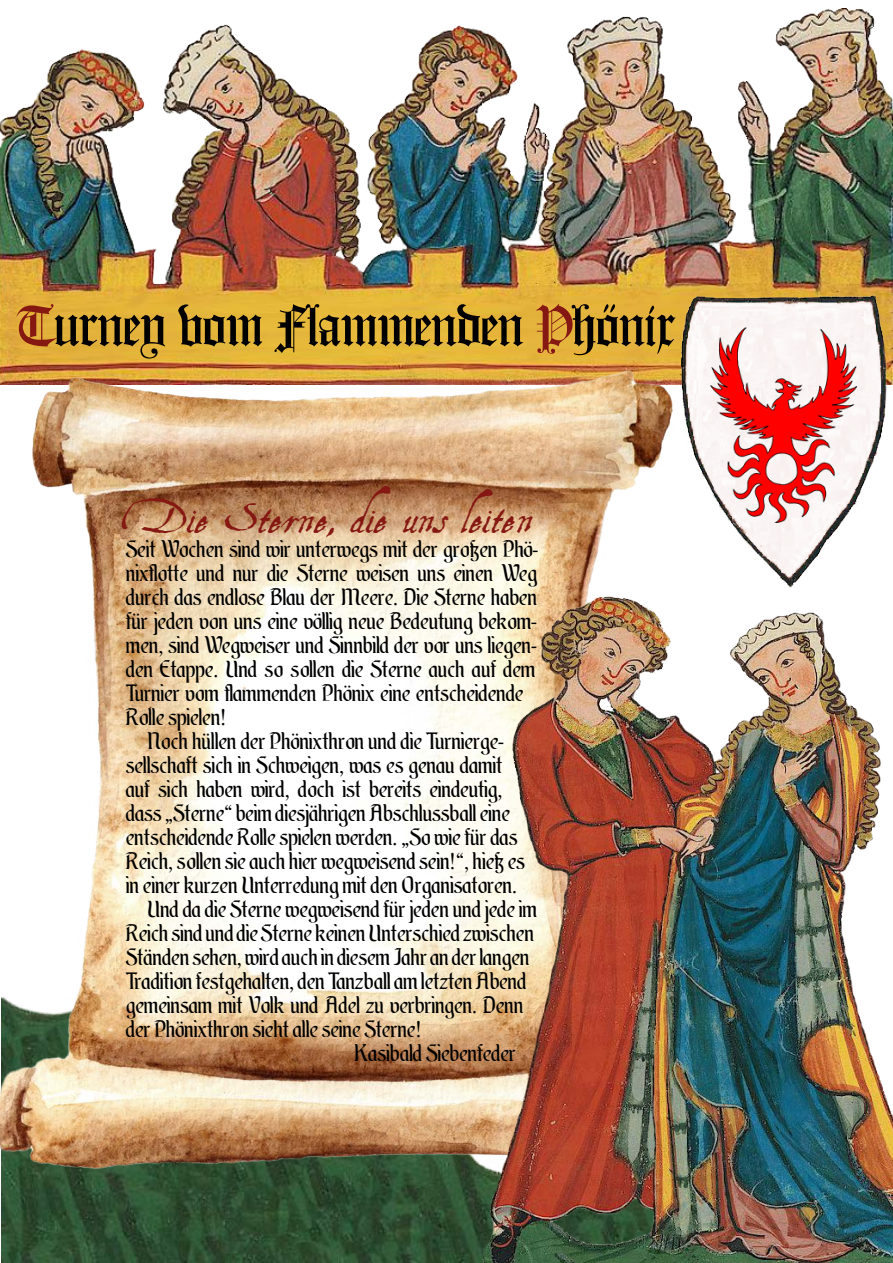
<style>
.page{position:relative;width:893px;height:1263px;background:#fff}
.page>*{position:absolute;margin:0;border:0;box-sizing:border-box;transform-origin:0 0}
.t1{font:70.5px "Fleisman";letter-spacing:-.03em;color:#000}
.t2{font:43.5px "Aquiline Two";color:#851813}
.t3{font:22.5px "Augsburger Schrift CAT";color:#000}
.s1{color:#851811}
.s2{color:#851813}
</style>
<div class="page">
<img style="left:0;top:9px;width:893px;height:313px">
<img style="left:2px;top:1214px;width:464px;height:49px">
<img style="left:0;top:322px;width:678px;height:892px">
<img style="left:678px;top:282px;width:215px;height:298px">
<img style="left:466px;top:580px;width:427px;height:683px">
<h1 class="t1" style="left:16px;top:290px;width:663px"><span class="s1">T</span>urney vom Flammenden <span class="s2">P</span>hönix</h1>
<h2 class="t2" style="left:126px;top:492px;width:409px">Die Sterne, die uns leiten</h2>
<p class="t3" style="left:126px;top:536px;width:414px">Seit Wochen sind wir unterwegs mit der großen Phö-</p>
<p class="t3" style="left:126px;top:560px;width:413px">nixflotte und nur die Sterne weisen uns einen Weg</p>
<p class="t3" style="left:126px;top:584px;width:413px">durch das endlose Blau der Meere. Die Sterne haben</p>
<p class="t3" style="left:126px;top:608px;width:413px">für jeden von uns eine völlig neue Bedeutung bekom-</p>
<p class="t3" style="left:126px;top:632px;width:412px">men, sind Wegweiser und Sinnbild der vor uns liegen-</p>
<p class="t3" style="left:126px;top:656px;width:411px">den Etappe. Und so sollen die Sterne auch auf dem</p>
<p class="t3" style="left:126px;top:680px;width:399px">Turnier vom flammenden Phönix eine entscheidende</p>
<p class="t3" style="left:126px;top:704px;width:102px">Rolle spielen!</p>
<p class="t3" style="left:147px;top:728px;width:358px">Noch hüllen der Phönixthron und die Turnierge-</p>
<p class="t3" style="left:126px;top:752px;width:378px">sellschaft sich in Schweigen, was es genau damit</p>
<p class="t3" style="left:126px;top:776px;width:378px">auf sich haben wird, doch ist bereits eindeutig,</p>
<p class="t3" style="left:126px;top:800px;width:386px">dass „Sterne“ beim diesjährigen Abschlussball eine</p>
<p class="t3" style="left:126px;top:824px;width:393px">entscheidende Rolle spielen werden. „So wie für das</p>
<p class="t3" style="left:126px;top:848px;width:401px">Reich, sollen sie auch hier wegweisend sein!“, hieß es</p>
<p class="t3" style="left:126px;top:872px;width:393px">in einer kurzen Unterredung mit den Organisatoren.</p>
<p class="t3" style="left:147px;top:896px;width:391px">Und da die Sterne wegweisend für jeden und jede im</p>
<p class="t3" style="left:126px;top:920px;width:410px">Reich sind und die Sterne keinen Unterschied zwischen</p>
<p class="t3" style="left:126px;top:944px;width:405px">Ständen sehen, wird auch in diesem Jahr an der langen</p>
<p class="t3" style="left:126px;top:968px;width:402px">Tradition festgehalten, den Tanzball am letzten Abend</p>
<p class="t3" style="left:126px;top:992px;width:399px">gemeinsam mit Volk und Adel zu verbringen. Denn</p>
<p class="t3" style="left:126px;top:1016px;width:297px">der Phönixthron sieht alle seine Sterne!</p>
<p class="t3" style="left:354px;top:1040px;width:163px">Kasibald Siebenfeder</p>
</div>
